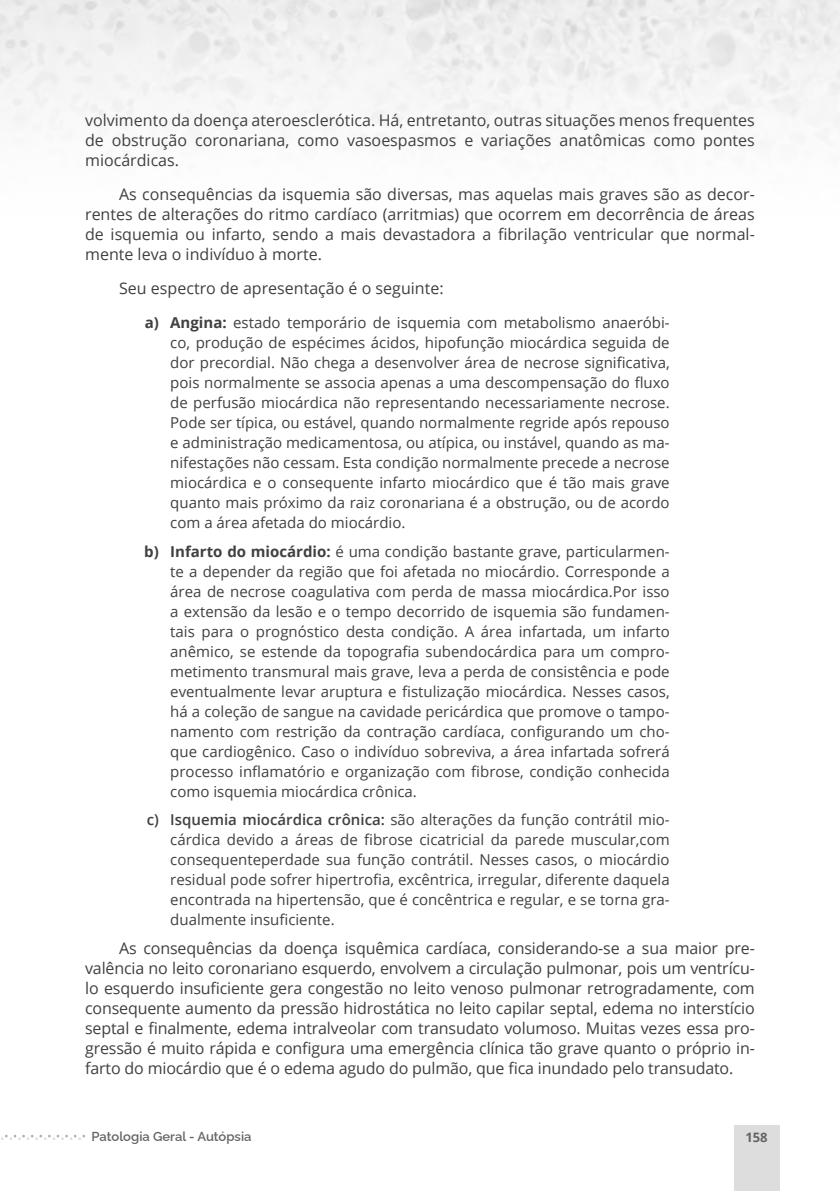
<style>
.page{position:relative;width:840px;height:1191px;background:#fff}
.page>*{position:absolute;margin:0;border:0;box-sizing:border-box;transform-origin:0 0}
.t1{font:16px/20px "Open Sans";color:#404040;text-align:justify}
.t2{font:15px/20px "Open Sans";color:#404040;text-align:justify}
.t3{font:600 13px "Raleway";color:#636466}
.t4{font:700 13px "Open Sans";color:#636466}
.s1{font-weight:700}
.s2{font-weight:600}
</style>
<div class="page">
<svg style="left:1px;top:1134px;width:84px;height:6px"></svg>
<div style="left:733px;top:1125px;width:46px;height:66px;background:#ddd"></div>
<div style="left:0;top:0;width:839px;height:268px;background:linear-gradient(to bottom,#ececec,#fff)"></div>
<p class="t1" style="left:85px;top:109px;width:670px">volvimento da doença ateroesclerótica. Há, entretanto, outras situações menos frequentes de obstrução coronariana, como vasoespasmos e variações anatômicas como pontes miocárdicas.</p>
<p class="t1" style="left:85px;top:184px;width:670px;text-indent:34px">As consequências da isquemia são diversas, mas aquelas mais graves são as decor&shy;rentes de alterações do ritmo cardíaco (arritmias) que ocorrem em decorrência de áreas de isquemia ou infarto, sendo a mais devastadora a fibrilação ventricular que normal&shy;mente leva o indivíduo à morte.</p>
<p class="t1" style="left:119px;top:278px;width:326px">Seu espectro de apresentação é o seguinte:</p>
<p class="t2" style="left:170px;top:312px;width:500px;text-indent:-25px"><span class="s1">a) Angina:</span> estado temporário de isquemia com metabolismo anaeróbi&shy;co, produção de espécimes ácidos, hipofunção miocárdica seguida de dor precordial. Não chega a desenvolver área de necrose significativa, pois normalmente se associa apenas a uma descompensação do fluxo de perfusão miocárdica não representando necessariamente necrose.<br>Pode ser típica, ou estável, quando normalmente regride após repouso e administração medicamentosa, ou atípica, ou instável, quando as ma&shy;nifestações não cessam. Esta condição normalmente precede a necrose miocárdica e o consequente infarto miocárdico que é tão mais grave quanto mais próximo da raiz coronariana é a obstrução, ou de acordo com a área afetada do miocárdio.</p>
<p class="t2" style="left:170px;top:541px;width:500px;text-indent:-26px"><span class="s1">b) Infarto do miocárdio:</span> é uma condição bastante grave, particularmen&shy;te a depender da região que foi afetada no miocárdio. Corresponde a área de necrose coagulativa com perda de massa miocárdica.Por isso a extensão da lesão e o tempo decorrido de isquemia são fundamen&shy;tais para o prognóstico desta condição. A área infartada, um infarto anêmico, se estende da topografia subendocárdica para um compro&shy;metimento transmural mais grave, leva a perda de consistência e pode eventualmente levar aruptura e fistulização miocárdica. Nesses casos, há a coleção de sangue na cavidade pericárdica que promove o tampo&shy;namento com restrição da contração cardíaca, configurando um cho&shy;que cardiogênico. Caso o indivíduo sobreviva, a área infartada sofrerá processo inflamatório e organização com fibrose, condição conhecida como isquemia miocárdica crônica.</p>
<p class="t2" style="left:170px;top:809px;width:500px;text-indent:-24px"><span class="s2">c) Isquemia miocárdica crônica:</span> são alterações da função contrátil mio&shy;cárdica devido a áreas de fibrose cicatricial da parede muscular,com consequenteperdade sua função contrátil. Nesses casos, o miocárdio residual pode sofrer hipertrofia, excêntrica, irregular, diferente daquela encontrada na hipertensão, que é concêntrica e regular, e se torna gra&shy;dualmente insuficiente.</p>
<p class="t1" style="left:85px;top:937px;width:670px;text-indent:34px">As consequências da doença isquêmica cardíaca, considerando-se a sua maior pre&shy;valência no leito coronariano esquerdo, envolvem a circulação pulmonar, pois um ventrícu&shy;lo esquerdo insuficiente gera congestão no leito venoso pulmonar retrogradamente, com consequente aumento da pressão hidrostática no leito capilar septal, edema no interstício septal e finalmente, edema intralveolar com transudato volumoso. Muitas vezes essa pro&shy;gressão é muito rápida e configura uma emergência clínica tão grave quanto o próprio in&shy;farto do miocárdio que é o edema agudo do pulmão, que fica inundado pelo transudato.</p>
<p class="t3" style="left:91px;top:1126px;width:161px">Patologia Geral - Autópsia</p>
<p class="t4" style="left:745px;top:1128px;width:24px">158</p>
</div>
